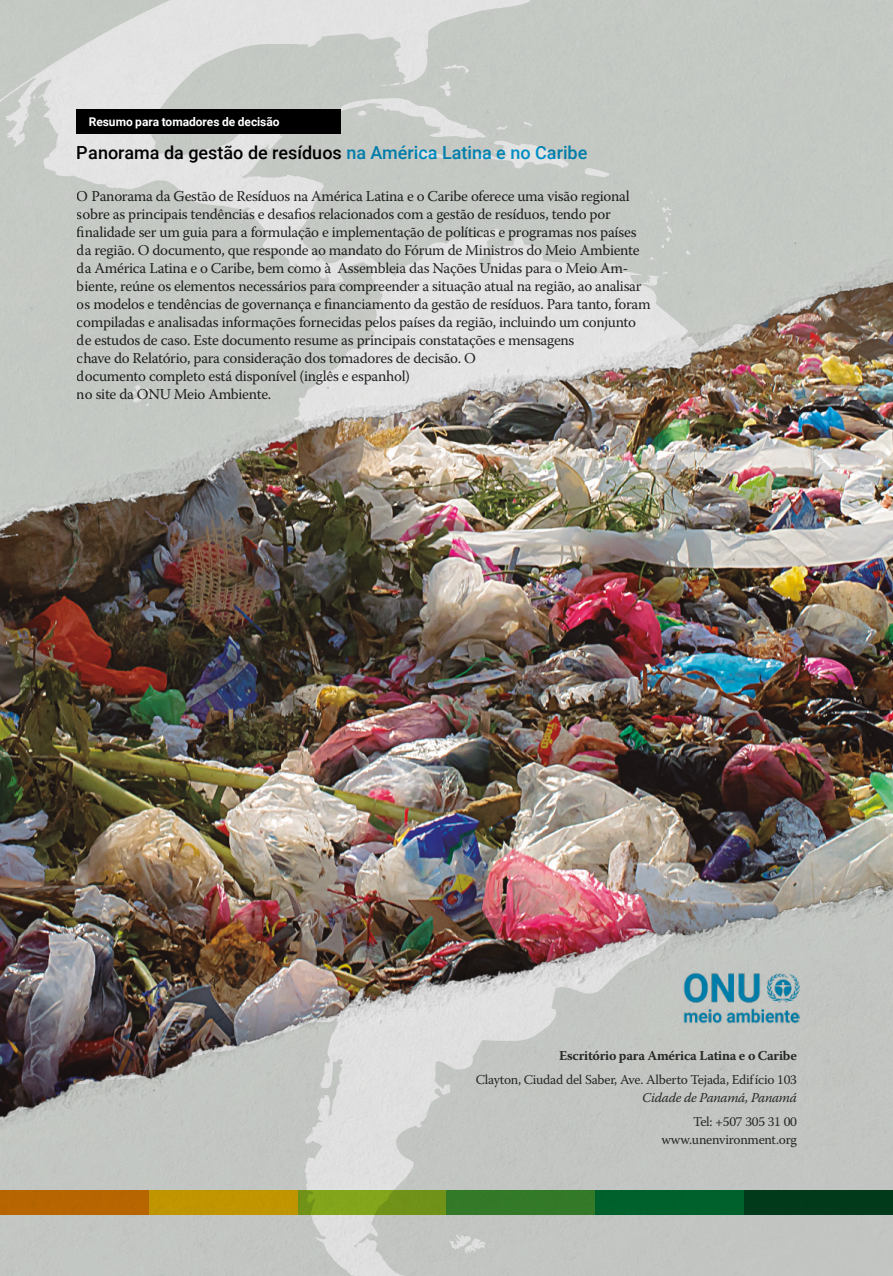
<style>
.page{position:relative;width:893px;height:1276px;background:#fff}
.page>*{position:absolute;margin:0;border:0;box-sizing:border-box;transform-origin:0 0}
.t1{font:500 18px "Roboto";color:#000}
.t2{font:15px/18px "Warnock Pro";letter-spacing:-.02em;color:#282827}
.t3{font:13.5px/18px "Warnock Pro";letter-spacing:-.02em;color:#282827;text-align:right}
.t4{font:700 13.5px "Warnock Pro";letter-spacing:-.015em;color:#282827}
.t5{font:italic 13.5px "Warnock Pro";letter-spacing:-.02em;color:#282827}
.t6{font:700 12px "Roboto";letter-spacing:-.005em;color:#fff}
.s1{color:#00a0de}
</style>
<div class="page">
<img style="left:5px;top:0;width:888px;height:1276px">
<div style="left:77px;top:110px;width:264px;height:24px;background:#000"></div>
<div style="left:149px;top:1190px;width:149px;height:24px;background:#c09500"></div>
<div style="left:298px;top:1190px;width:148px;height:24px;background:#789a19"></div>
<div style="left:0;top:1190px;width:149px;height:24px;background:#b76500"></div>
<div style="left:595px;top:1190px;width:149px;height:24px;background:#00612b"></div>
<div style="left:744px;top:1190px;width:149px;height:24px;background:#003a1b"></div>
<div style="left:446px;top:1190px;width:149px;height:24px;background:#337a28"></div>
<img style="left:683px;top:973px;width:117px;height:50px">
<p class="t6" style="left:89px;top:114px;width:192px">Resumo para tomadores de decisão</p>
<p class="t1" style="left:77px;top:140px;width:512px">Panorama da gestão de resíduos <span class="s1">na América Latina e no Caribe</span></p>
<p class="t2" style="left:77px;top:187px;width:575px">O Panorama da Gestão de Resíduos na América Latina e o Caribe oferece uma visão regional sobre as principais tendências e desafios relacionados com a gestão de resíduos, tendo por finalidade ser um guia para a formulação e implementação de políticas e programas nos países da região. O documento, que responde ao mandato do Fórum de Ministros do Meio Ambiente da América Latina e o Caribe, bem como à Assembleia das Nações Unidas para o Meio Am&shy;biente, reúne os elementos necessários para compreender a situação atual na região, ao analisar os modelos e tendências de governança e financiamento da gestão de resíduos. Para tanto, foram compiladas e analisadas informações fornecidas pelos países da região, incluindo um conjunto de estudos de caso. Este documento resume as principais constatações e mensagens<br>chave do Relatório, para consideração dos tomadores de decisão. O<br>documento completo está disponível (inglês e espanhol)<br>no site da ONU Meio Ambiente.</p>
<p class="t4" style="left:559px;top:1047px;width:239px">Escritório para América Latina e o Caribe</p>
<p class="t3" style="left:476px;top:1070px;width:323px">Clayton, Ciudad del Saber, Ave. Alberto Tejada, Edifício 103</p>
<p class="t5" style="left:642px;top:1089px;width:156px">Cidade de Panamá, Panamá</p>
<p class="t3" style="left:661px;top:1112px;width:137px">Tel: +507 305 31 00 www.unenvironment.org</p>
</div>
